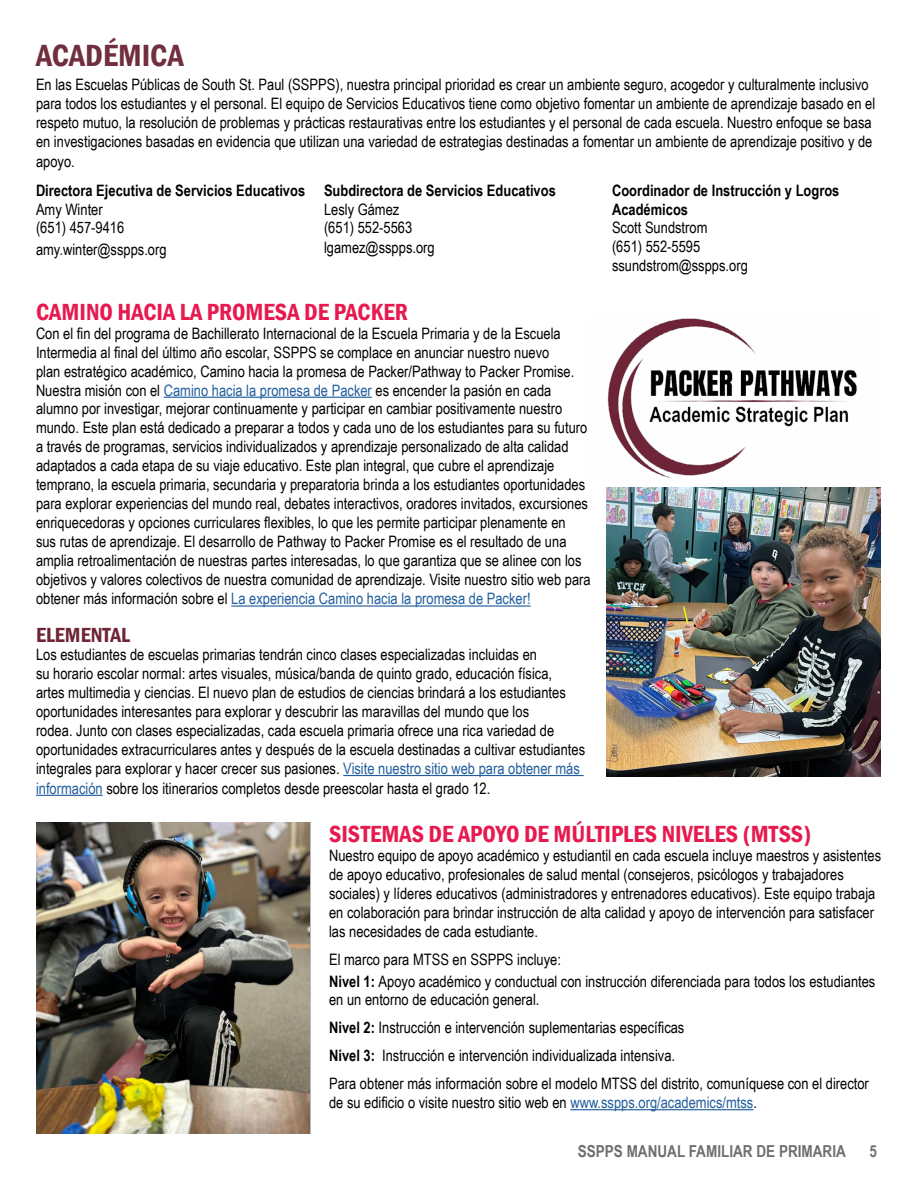
<style>
.page{position:relative;width:918px;height:1188px;background:#fff}
.page>*{position:absolute;margin:0;border:0;box-sizing:border-box;transform-origin:0 0}
.t1{font:600 condensed 31.5px "Franklin Gothic";color:#712e3e}
.t2{font:600 condensed 24px "Franklin Gothic";color:#e61a4f}
.t3{font:600 condensed 21px "Franklin Gothic";color:#6e2536}
.t4{font:700 16.5px "Arial Narrow";color:#6d6e71}
.t5{font:15.75px/18.9px "Arial Narrow";color:#000}
.t6{font:700 15.75px/18.9px "Arial Narrow";color:#000}
.s1{color:#215e9e}
.s2{font-weight:700}
</style>
<div class="page">
<hr style="left:164px;top:397px;width:208px;height:1px;background:#215e9e">
<hr style="left:231px;top:605px;width:300px;height:2px;background:#215e9e">
<hr style="left:343px;top:775px;width:241px;height:1px;background:#215e9e">
<hr style="left:36px;top:795px;width:67px;height:1px;background:#215e9e">
<hr style="left:570px;top:1109px;width:183px;height:1px;background:#215e9e">
<img style="left:606px;top:488px;width:274px;height:288px">
<img style="left:36px;top:823px;width:274px;height:311px">
<img style="left:607px;top:318px;width:250px;height:161px">
<h1 class="t1" style="left:36px;top:34px;width:149px">ACADÉMICA</h1>
<p class="t5" style="left:36px;top:75px;width:841px">En las Escuelas Públicas de South St. Paul (SSPPS), nuestra principal prioridad es crear un ambiente seguro, acogedor y culturalmente inclusivo para todos los estudiantes y el personal. El equipo de Servicios Educativos tiene como objetivo fomentar un ambiente de aprendizaje basado en el respeto mutuo, la resolución de problemas y prácticas restaurativas entre los estudiantes y el personal de cada escuela. Nuestro enfoque se basa en investigaciones basadas en evidencia que utilizan una variedad de estrategias destinadas a fomentar un ambiente de aprendizaje positivo y de apoyo.</p>
<p class="t6" style="left:36px;top:180px;width:271px">Directora Ejecutiva de Servicios Educativos</p>
<p class="t5" style="left:36px;top:199px;width:90px">Amy Winter (651) 457-9416</p>
<p class="t5" style="left:36px;top:239px;width:132px">amy.winter@sspps.org</p>
<p class="t6" style="left:324px;top:180px;width:233px">Subdirectora de Servicios Educativos</p>
<p class="t5" style="left:324px;top:199px;width:112px;line-height:19.4px">Lesly Gámez<br>(651) 552-5563 lgamez@sspps.org</p>
<p class="t6" style="left:612px;top:180px;width:229px">Coordinador de Instrucción y Logros<br>Académicos</p>
<p class="t5" style="left:612px;top:218px;width:137px">Scott Sundstrom<br>(651) 552-5595 ssundstrom@sspps.org</p>
<h2 class="t2" style="left:36px;top:296px;width:373px">CAMINO HACIA LA PROMESA DE PACKER</h2>
<p class="t5" style="left:36px;top:323px;width:556px">Con el fin del programa de Bachillerato Internacional de la Escuela Primaria y de la Escuela Intermedia al final del último año escolar, SSPPS se complace en anunciar nuestro nuevo<br>plan estratégico académico, Camino hacia la promesa de Packer/Pathway to Packer Promise.<br>Nuestra misión con el <span class="s1">Camino hacia la promesa de Packer</span> es encender la pasión en cada alumno por investigar, mejorar continuamente y participar en cambiar positivamente nuestro mundo. Este plan está dedicado a preparar a todos y cada uno de los estudiantes para su futuro a través de programas, servicios individualizados y aprendizaje personalizado de alta calidad adaptados a cada etapa de su viaje educativo. Este plan integral, que cubre el aprendizaje temprano, la escuela primaria, secundaria y preparatoria brinda a los estudiantes oportunidades para explorar experiencias del mundo real, debates interactivos, oradores invitados, excursiones enriquecedoras y opciones curriculares flexibles, lo que les permite participar plenamente en<br>sus rutas de aprendizaje. El desarrollo de Pathway to Packer Promise es el resultado de una amplia retroalimentación de nuestras partes interesadas, lo que garantiza que se alinee con los objetivos y valores colectivos de nuestra comunidad de aprendizaje. Visite nuestro sitio web para obtener más información sobre el <span class="s1">La experiencia Camino hacia la promesa de Packer!</span></p>
<h3 class="t3" style="left:36px;top:621px;width:96px">ELEMENTAL</h3>
<p class="t5" style="left:36px;top:645px;width:551px">Los estudiantes de escuelas primarias tendrán cinco clases especializadas incluidas en<br>su horario escolar normal: artes visuales, música/banda de quinto grado, educación física,<br>artes multimedia y ciencias. El nuevo plan de estudios de ciencias brindará a los estudiantes oportunidades interesantes para explorar y descubrir las maravillas del mundo que los<br>rodea. Junto con clases especializadas, cada escuela primaria ofrece una rica variedad de oportunidades extracurriculares antes y después de la escuela destinadas a cultivar estudiantes integrales para explorar y hacer crecer sus pasiones. <span class="s1">Visite nuestro sitio web para obtener más información</span> sobre los itinerarios completos desde preescolar hasta el grado 12.</p>
<h2 class="t2" style="left:329px;top:818px;width:484px">SISTEMAS DE APOYO DE MÚLTIPLES NIVELES (MTSS)</h2>
<p class="t5" style="left:329px;top:846px;width:554px">Nuestro equipo de apoyo académico y estudiantil en cada escuela incluye maestros y asistentes de apoyo educativo, profesionales de salud mental (consejeros, psicólogos y trabajadores sociales) y líderes educativos (administradores y entrenadores educativos). Este equipo trabaja en colaboración para brindar instrucción de alta calidad y apoyo de intervención para satisfacer las necesidades de cada estudiante.</p>
<p class="t5" style="left:329px;top:948px;width:548px;line-height:21.9px">El marco para MTSS en SSPPS incluye:<br><span class="s2">Nivel 1:</span> Apoyo académico y conductual con instrucción diferenciada para todos los estudiantes</p>
<p class="t5" style="left:329px;top:985px;width:541px;line-height:27.9px">en un entorno de educación general.<br><span class="s2">Nivel 2:</span> Instrucción e intervención suplementarias específicas<br><span class="s2">Nivel 3:</span> Instrucción e intervención individualizada intensiva.<br>Para obtener más información sobre el modelo MTSS del distrito, comuníquese con el director</p>
<p class="t5" style="left:329px;top:1092px;width:429px">de su edificio o visite nuestro sitio web en <span class="s1">www.sspps.org/academics/mtss</span>.</p>
<p class="t4" style="left:578px;top:1139px;width:270px">SSPPS MANUAL FAMILIAR DE PRIMARIA</p>
<p class="t4" style="left:869px;top:1139px;width:9px">5</p>
</div>
